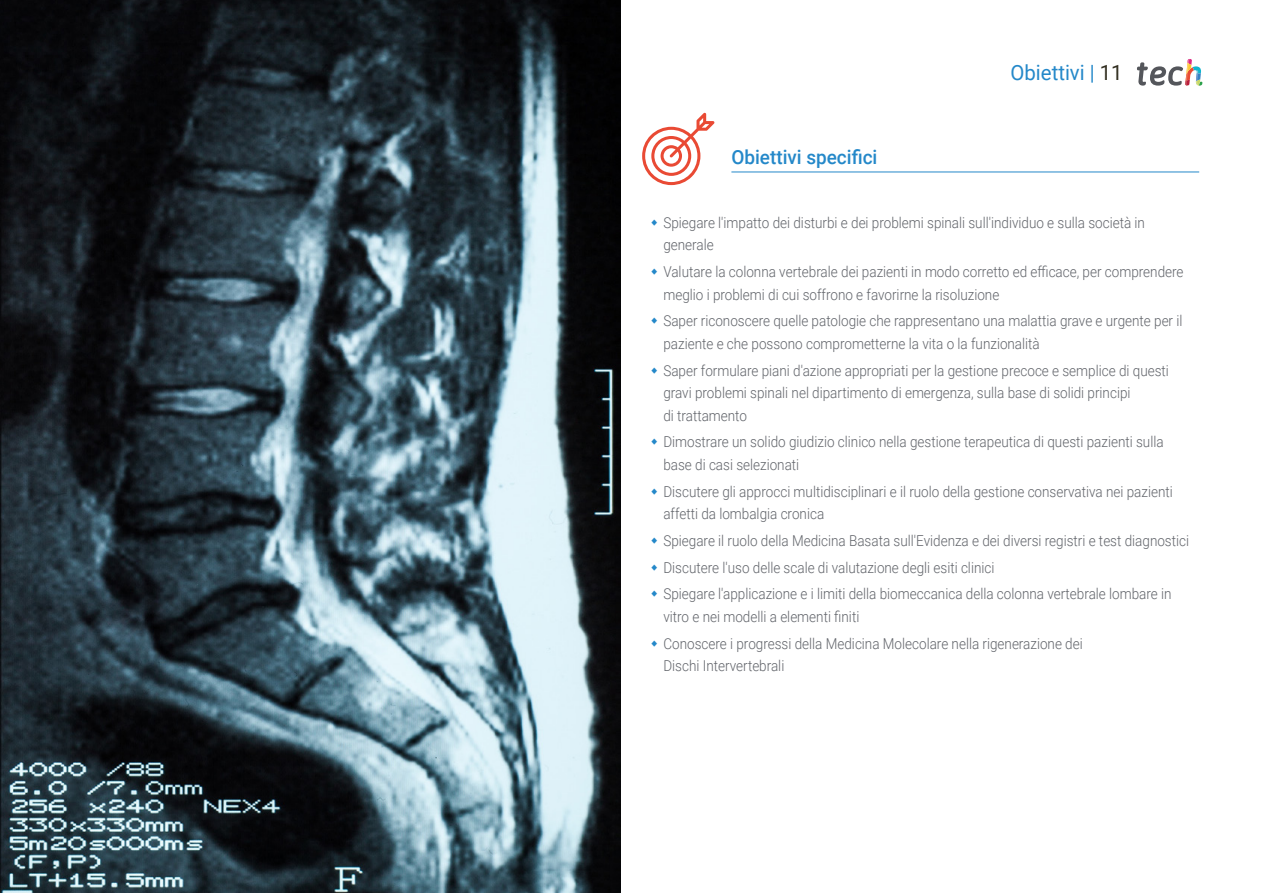
<style>
.page{position:relative;width:1263px;height:893px;background:#fff}
.page>*{position:absolute;margin:0;border:0;box-sizing:border-box;transform-origin:0 0}
.t1{font:21px "Roboto";color:#2488c9}
.t2{font:500 19.5px "Roboto";color:#2488c9}
.t3{font:300 15px/22.5px "Roboto";color:#61646a;scale:.9 1}
.s1{color:#312e20}
</style>
<div class="page">
<img style="left:0;top:0;width:621px;height:893px">
<hr style="left:731px;top:172px;width:468px;height:1px;background:#2488c9">
<svg style="left:642px;top:113px;width:72px;height:72px"></svg>
<svg style="left:1137px;top:59px;width:65px;height:27px"></svg>
<h2 class="t2" style="left:731px;top:143px;width:147px">Obiettivi specifici</h2>
<h1 class="t1" style="left:1010px;top:57px;width:114px">Obiettivi | <span class="s1">11</span></h1>
<p class="t3" style="left:663px;top:211px;width:537px">Spiegare l'impatto dei disturbi e dei problemi spinali sull'individuo e sulla società in generale</p>
<p class="t3" style="left:663px;top:260px;width:579px">Valutare la colonna vertebrale dei pazienti in modo corretto ed efficace, per comprendere meglio i problemi di cui soffrono e favorirne la risoluzione</p>
<p class="t3" style="left:663px;top:309px;width:578px">Saper riconoscere quelle patologie che rappresentano una malattia grave e urgente per il paziente e che possono comprometterne la vita o la funzionalità</p>
<p class="t3" style="left:663px;top:358px;width:563px">Saper formulare piani d'azione appropriati per la gestione precoce e semplice di questi gravi problemi spinali nel dipartimento di emergenza, sulla base di solidi principi<br>di trattamento</p>
<p class="t3" style="left:663px;top:430px;width:557px">Dimostrare un solido giudizio clinico nella gestione terapeutica di questi pazienti sulla base di casi selezionati</p>
<p class="t3" style="left:663px;top:479px;width:567px">Discutere gli approcci multidisciplinari e il ruolo della gestione conservativa nei pazienti affetti da lombalgia cronica</p>
<p class="t3" style="left:663px;top:527px;width:586px;line-height:26.7px">Spiegare il ruolo della Medicina Basata sull'Evidenza e dei diversi registri e test diagnostici<br>Discutere l'uso delle scale di valutazione degli esiti clinici<br>Spiegare l'applicazione e i limiti della biomeccanica della colonna vertebrale lombare in</p>
<p class="t3" style="left:663px;top:603px;width:467px;line-height:26.7px">vitro e nei modelli a elementi finiti<br>Conoscere i progressi della Medicina Molecolare nella rigenerazione dei</p>
<p class="t3" style="left:663px;top:654px;width:136px">Dischi Intervertebrali</p>
</div>
